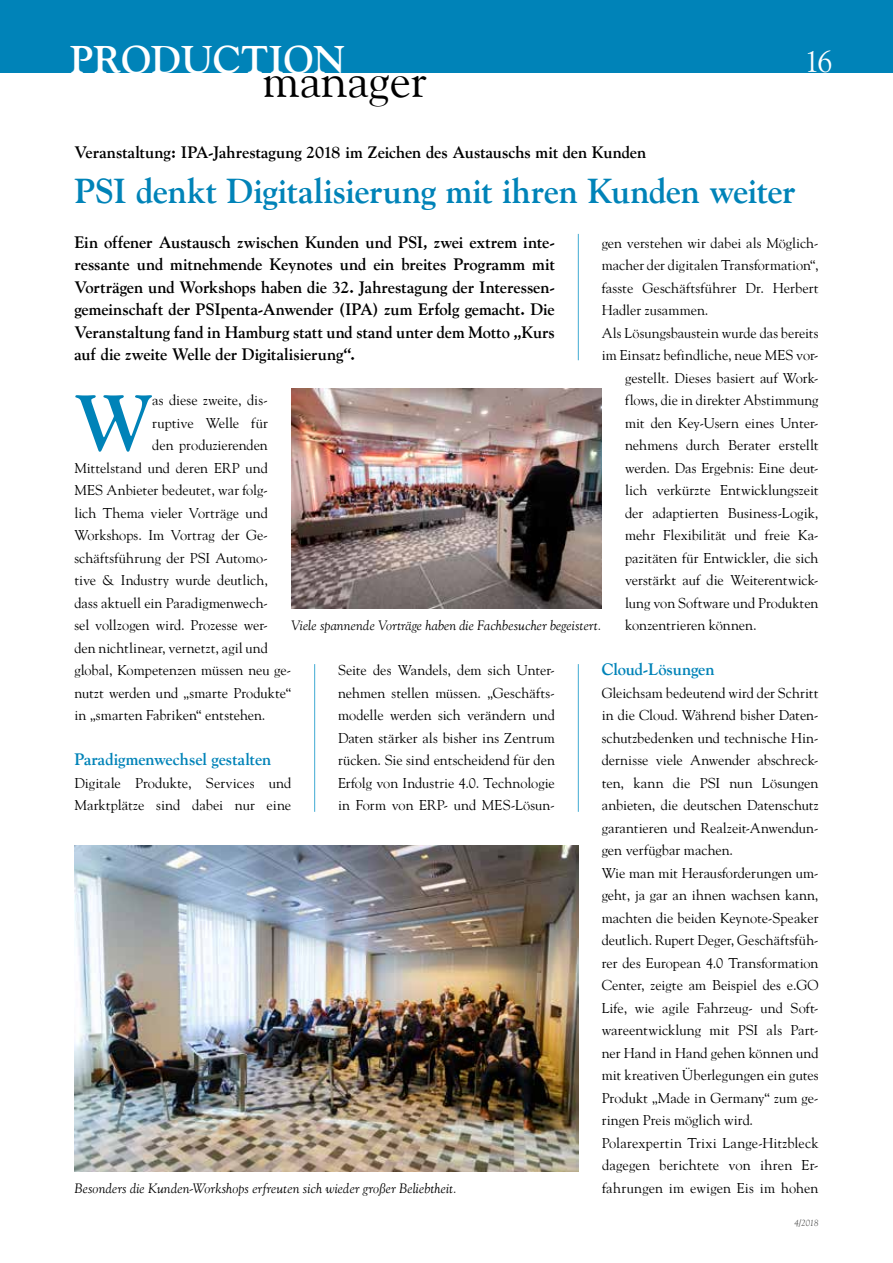
<style>
.page{position:relative;width:893px;height:1263px;background:#fff}
.page>*{position:absolute;margin:0;border:0;box-sizing:border-box;transform-origin:0 0}
.t1{font:700 77.85px "Goudy";color:#0083b8}
.t2{font:47.7px "Goudy";color:#000}
.t3{font:700 38.4px "Goudy";color:#fff}
.t4{font:700 34.5px "Goudy";letter-spacing:-.015em;color:#0083b8}
.t5{font:30px "Goudy";color:#fff}
.t6{font:700 16.5px/22.5px "Goudy";letter-spacing:-.005em;color:#000;text-align:justify}
.t7{font:700 16.5px "Goudy";letter-spacing:-.005em;color:#0083b8}
.t8{font:14.25px/22.5px "Goudy";color:#000}
.t9{font:italic 13.5px "Goudy";letter-spacing:.01em;color:#000}
.t10{font:italic 9px "Goudy";color:#565655}
</style>
<div class="page">
<div style="left:0;top:0;width:893px;height:72px;background:#0083b8"></div>
<img style="left:291px;top:389px;width:311px;height:219px">
<img style="left:74px;top:845px;width:504px;height:326px">
<hr style="left:314px;top:664px;width:1px;height:148px;background:#40aad3">
<hr style="left:578px;top:664px;width:1px;height:148px;background:#40aad3">
<hr style="left:578px;top:234px;width:1px;height:126px;background:#40aad3">
<h3 class="t3" style="left:70px;top:36px;width:277px">production</h3>
<h2 class="t2" style="left:263px;top:51px;width:166px">manager</h2>
<h3 class="t5" style="left:805px;top:43px;width:29px">16</h3>
<p class="t6" style="left:74px;top:140px;width:573px">Veranstaltung: IPA-Jahrestagung 2018 im Zeichen des Austauschs mit den Kunden</p>
<h3 class="t4" style="left:74px;top:169px;width:723px">PSI denkt Digitalisierung mit ihren Kunden weiter</h3>
<p class="t6" style="left:74px;top:230px;width:482px">Ein offener Austausch zwischen Kunden und PSI, zwei extrem inte&shy;ressante und mitnehmende Keynotes und ein breites Programm mit Vorträgen und Workshops haben die 32. Jahrestagung der Interessen&shy;gemeinschaft der PSIpenta-Anwender (IPA) zum Erfolg gemacht. Die Veranstaltung fand in Hamburg statt und stand unter dem Motto „Kurs auf die zweite Welle der Digitalisierung“.</p>
<p class="t8" style="left:602px;top:231px;width:218px">gen verstehen wir dabei als Möglich-</p>
<p class="t8" style="left:602px;top:254px;width:218px">macher der digitalen Transformation“,</p>
<p class="t8" style="left:602px;top:276px;width:218px">fasste Geschäftsführer Dr. Herbert</p>
<p class="t8" style="left:602px;top:299px;width:108px">Hadler zusammen.</p>
<p class="t8" style="left:602px;top:321px;width:218px">Als Lösungsbaustein wurde das bereits</p>
<p class="t8" style="left:602px;top:344px;width:218px">im Einsatz befindliche, neue MES vor-</p>
<p class="t8" style="left:625px;top:366px;width:195px">gestellt. Dieses basiert auf Work-</p>
<p class="t8" style="left:625px;top:389px;width:195px">flows, die in direkter Abstimmung</p>
<p class="t8" style="left:625px;top:411px;width:195px">mit den Key-Usern eines Unter-</p>
<p class="t8" style="left:625px;top:434px;width:195px">nehmens durch Berater erstellt</p>
<p class="t8" style="left:625px;top:456px;width:195px">werden. Das Ergebnis: Eine deut-</p>
<p class="t8" style="left:625px;top:479px;width:195px">lich verkürzte Entwicklungszeit</p>
<p class="t8" style="left:625px;top:501px;width:195px">der adaptierten Business-Logik,</p>
<p class="t8" style="left:625px;top:524px;width:195px">mehr Flexibilität und freie Ka-</p>
<p class="t8" style="left:625px;top:546px;width:195px">pazitäten für Entwickler, die sich</p>
<p class="t8" style="left:625px;top:569px;width:195px">verstärkt auf die Weiterentwick-</p>
<p class="t8" style="left:625px;top:591px;width:195px">lung von Software und Produkten</p>
<p class="t8" style="left:625px;top:614px;width:133px">konzentrieren können.</p>
<p class="t7" style="left:602px;top:659px;width:114px">Cloud-Lösungen</p>
<p class="t8" style="left:602px;top:681px;width:218px">Gleichsam bedeutend wird der Schritt in die Cloud. Während bisher Daten&shy;schutzbedenken und technische Hin&shy;dernisse viele Anwender abschreck&shy;ten, kann die PSI nun Lösungen anbieten, die deutschen Datenschutz garantieren und Realzeit-Anwendun&shy;gen verfügbar machen.<br>Wie man mit Herausforderungen um&shy;geht, ja gar an ihnen wachsen kann, machten die beiden Keynote-Speaker deutlich. Rupert Deger, Geschäftsfüh&shy;rer des European 4.0 Transformation Center, zeigte am Beispiel des e.GO Life, wie agile Fahrzeug- und Soft&shy;wareentwicklung mit PSI als Part&shy;ner Hand in Hand gehen können und mit kreativen Überlegungen ein gutes Produkt „Made in Germany“ zum ge&shy;ringen Preis möglich wird.<br>Polarexpertin Trixi Lange-Hitzbleck dagegen berichtete von ihren Er&shy;fahrungen im ewigen Eis im hohen</p>
<h1 class="t1" style="left:74px;top:375px;width:78px">W</h1>
<p class="t8" style="left:152px;top:389px;width:117px">as diese zweite, dis-</p>
<p class="t8" style="left:152px;top:411px;width:117px">ruptive Welle für</p>
<p class="t8" style="left:152px;top:434px;width:117px">den produzierenden</p>
<p class="t8" style="left:74px;top:456px;width:195px">Mittelstand und deren ERP und</p>
<p class="t8" style="left:74px;top:479px;width:195px">MES Anbieter bedeutet, war folg-</p>
<p class="t8" style="left:74px;top:501px;width:195px">lich Thema vieler Vorträge und</p>
<p class="t8" style="left:74px;top:524px;width:195px">Workshops. Im Vortrag der Ge-</p>
<p class="t8" style="left:74px;top:546px;width:195px">schäftsführung der PSI Automo-</p>
<p class="t8" style="left:74px;top:569px;width:195px">tive &amp; Industry wurde deutlich,</p>
<p class="t8" style="left:74px;top:591px;width:195px">dass aktuell ein Paradigmenwech-</p>
<p class="t8" style="left:74px;top:614px;width:195px">sel vollzogen wird. Prozesse wer-</p>
<p class="t8" style="left:74px;top:636px;width:195px">den nichtlinear, vernetzt, agil und</p>
<p class="t8" style="left:74px;top:659px;width:218px">global, Kompetenzen müssen neu ge-</p>
<p class="t8" style="left:74px;top:681px;width:218px">nutzt werden und „smarte Produkte“</p>
<p class="t8" style="left:74px;top:704px;width:193px">in „smarten Fabriken“ entstehen.</p>
<p class="t7" style="left:74px;top:749px;width:198px">Paradigmenwechsel gestalten</p>
<p class="t8" style="left:74px;top:771px;width:218px">Digitale Produkte, Services und<br>Marktplätze sind dabei nur eine</p>
<p class="t9" style="left:291px;top:617px;width:312px">Viele spannende Vorträge haben die Fachbesucher begeistert.</p>
<p class="t8" style="left:338px;top:659px;width:218px;text-align:justify">Seite des Wandels, dem sich Unter&shy;nehmen stellen müssen. „Geschäfts&shy;modelle werden sich verändern und Daten stärker als bisher ins Zentrum rücken. Sie sind entscheidend für den Erfolg von Industrie 4.0. Technologie in Form von ERP- und MES-Lösun-</p>
<p class="t9" style="left:74px;top:1180px;width:384px">Besonders die Kunden-Workshops erfreuten sich wieder großer Beliebtheit.</p>
<p class="t10" style="left:794px;top:1217px;width:26px">4/2018</p>
</div>
